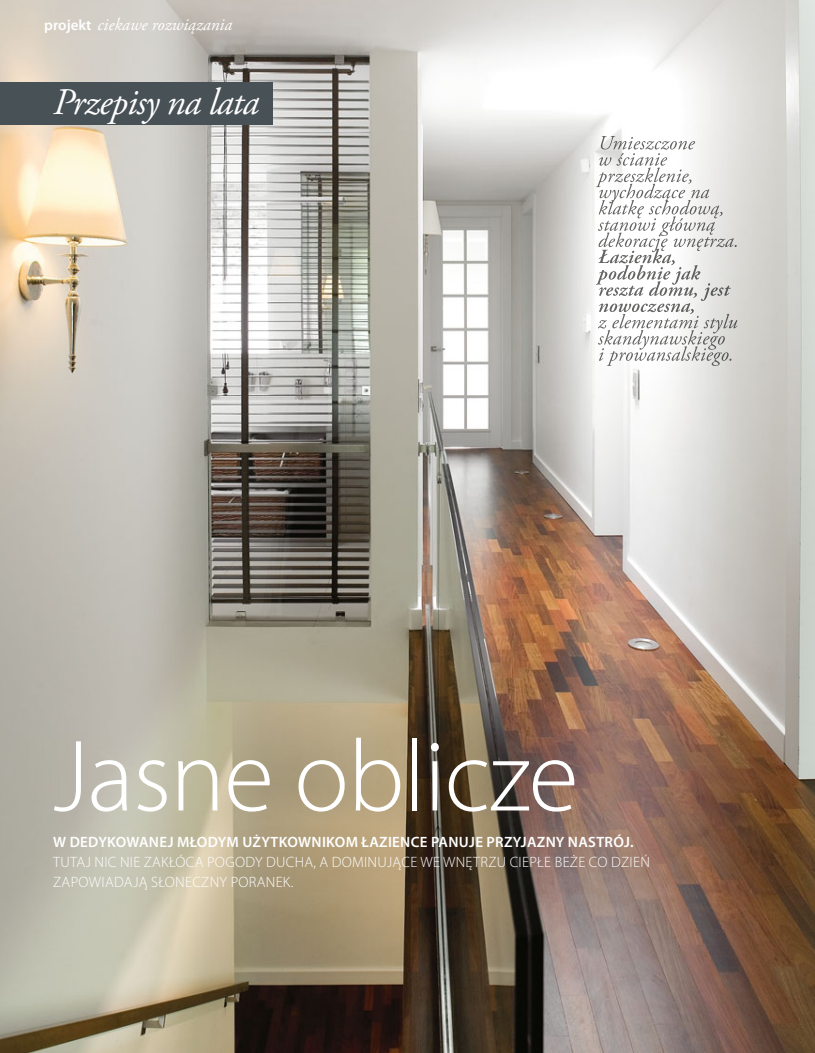
<style>
.page{position:relative;width:815px;height:1053px;background:#fff}
.page>*{position:absolute;margin:0;border:0;box-sizing:border-box;transform-origin:0 0}
.t1{font:300 102.5px "Myriad Pro";letter-spacing:-.01em;color:#fff}
.t2{font:italic 37.5px "Adobe Garamond Pro";letter-spacing:-.025em;color:#fff}
.t3{font:italic 17.5px "Adobe Garamond Pro";color:#fff}
.t4{font:300 15px/20px "Myriad Pro";letter-spacing:.02em;color:#fff}
.t5{font:600 15px "Myriad Pro";letter-spacing:.02em;color:#fff}
.s1{font-family:"Myriad Pro";font-weight:600;font-style:normal;font-size:15px}
</style>
<div class="page">
<img style="left:0;top:0;width:815px;height:1052px">
<img style="left:600px;top:136px;width:54px;height:14px">
<svg style="left:599px;top:157px;width:12px;height:9px"></svg>
<img style="left:617px;top:153px;width:50px;height:13px">
<img style="left:596px;top:172px;width:51px;height:15px">
<img style="left:599px;top:184px;width:63px;height:19px">
<img style="left:599px;top:200px;width:54px;height:18px">
<img style="left:598px;top:218px;width:58px;height:13px">
<img style="left:599px;top:232px;width:55px;height:15px">
<img style="left:598px;top:249px;width:62px;height:14px">
<img style="left:596px;top:265px;width:66px;height:20px">
<img style="left:599px;top:281px;width:62px;height:15px">
<img style="left:599px;top:303px;width:65px;height:9px">
<svg style="left:598px;top:320px;width:9px;height:8px"></svg>
<img style="left:612px;top:314px;width:64px;height:14px">
<img style="left:598px;top:330px;width:49px;height:20px">
<svg style="left:599px;top:348px;width:5px;height:13px"></svg>
<img style="left:607px;top:351px;width:63px;height:15px">
<div style="left:0;top:82px;width:272px;height:43px;background:#485156"></div>
<p class="t3" style="left:44px;top:18px;width:189px"><span class="s1">projekt</span> ciekawe rozwiązania</p>
<h2 class="t2" style="left:53px;top:87px;width:207px">Przepisy na lata</h2>
<h1 class="t1" style="left:53px;top:715px;width:527px">Jasne oblicze</h1>
<p class="t5" style="left:53px;top:833px;width:582px">W DEDYKOWANEJ MŁODYM UŻYTKOWNIKOM ŁAZIENCE PANUJE PRZYJAZNY NASTRÓJ.</p>
<p class="t4" style="left:53px;top:852px;width:598px">TUTAJ NIC NIE ZAKŁÓCA POGODY DUCHA, A DOMINUJĄCE WE WNĘTRZU CIEPŁE BEŻE CO DZIEŃ<br>ZAPOWIADAJĄ SŁONECZNY PORANEK.</p>
</div>
